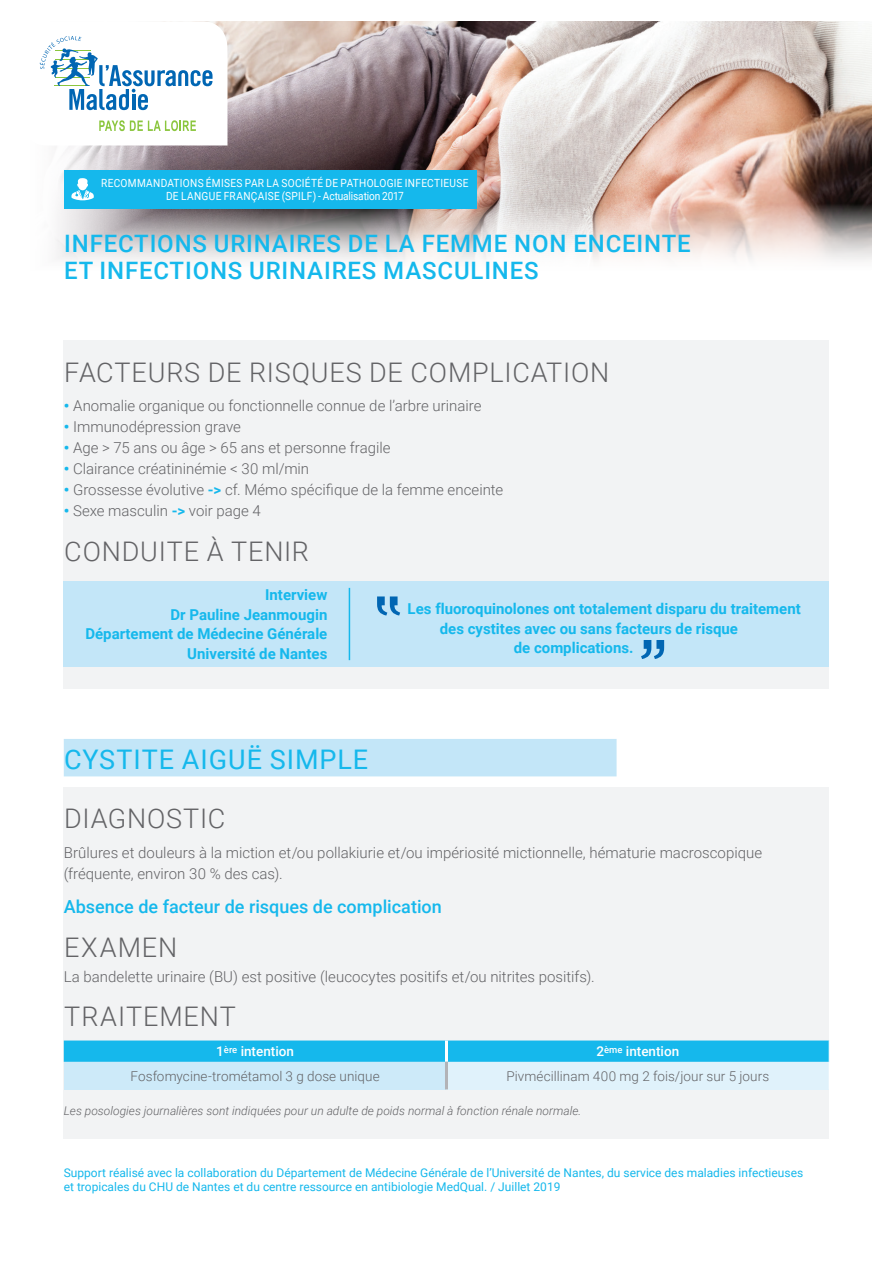
<style>
.page{position:relative;width:893px;height:1263px;background:#fff}
.page>*{position:absolute;margin:0;border:0;box-sizing:border-box;transform-origin:0 0}
.t1{font:300 27px "Roboto";letter-spacing:.03em;color:#636366}
.t2{font:27px "Roboto";letter-spacing:.035em;color:#15b8ec}
.t3{font:500 24px/27px "Roboto";letter-spacing:.035em;color:#15b8ec}
.t4{font:500 18px "Roboto";color:#15b8ec}
.t5{font:300 15px/21px "Roboto";letter-spacing:.005em;color:#636366}
.t6{font:700 15px/19.5px "Roboto";color:#15b8ec;text-align:right}
.t7{font:300 13.5px "Roboto";letter-spacing:.005em;color:#636366}
.t8{font:500 13.5px "Roboto";color:#fff}
.t9{font:12px/13.5px "Roboto";color:#15b8ec}
.t10{font:italic 300 12px "Roboto";color:#636366}
.t11{font:11.25px/13.5px "Roboto";letter-spacing:.03em;color:#fff;scale:.9 1}
.s1{font-weight:900;color:#15b8ec}
.s2{font-weight:700;color:#15b8ec}
</style>
<div class="page">
<div style="left:64px;top:340px;width:765px;height:349px;background:#f2f3f4"></div>
<div style="left:64px;top:581px;width:765px;height:85px;background:#c3e6f8"></div>
<svg style="left:377px;top:596px;width:23px;height:19px"></svg>
<svg style="left:641px;top:640px;width:23px;height:19px"></svg>
<hr style="left:349px;top:588px;width:1px;height:72px;background:#15b8ec">
<img style="left:55px;top:21px;width:817px;height:240px">
<svg style="left:39px;top:21px;width:188px;height:124px"></svg>
<div style="left:64px;top:170px;width:412px;height:38px;background:#15b8ec"></div>
<svg style="left:71px;top:178px;width:23px;height:22px"></svg>
<div style="left:64px;top:787px;width:765px;height:351px;background:#f2f3f4"></div>
<svg style="left:64px;top:1040px;width:766px;height:49px;background:#83d6f3"></svg>
<hr style="left:445px;top:1040px;width:3px;height:22px;background:#fff">
<hr style="left:445px;top:1062px;width:3px;height:27px;background:#b2b3b7">
<div style="left:64px;top:739px;width:553px;height:37px;background:#c3e6f8"></div>
<p class="t11" style="left:166px;top:176px;width:338px;text-indent:-65px">Recommandations émises par la Société de Pathologie I nfectieuse de Langue Française (SPILF</p>
<p class="t11" style="left:313px;top:189px;width:103px">) - Actualisation 2017</p>
<h2 class="t3" style="left:64px;top:229px;width:628px">INFECTIONS URINAIRES DE LA FEMME NON ENCEINTE<br>ET INFECTIONS URINAIRES MASCULINES</h2>
<h1 class="t1" style="left:64px;top:353px;width:547px">Facteurs de risques de complication</h1>
<p class="t5" style="left:64px;top:395px;width:419px"><span class="s1">•</span> Anomalie organique ou fonctionnelle connue de l’arbre urinaire</p>
<p class="t5" style="left:64px;top:416px;width:179px"><span class="s1">•</span> I mmunodépression grave</p>
<p class="t5" style="left:64px;top:437px;width:328px"><span class="s1">•</span> Age &gt; 75 ans ou âge &gt; 65 ans et personne fragile</p>
<p class="t5" style="left:64px;top:458px;width:247px"><span class="s1">•</span> Clairance créatininémie &lt; 30 ml/min</p>
<p class="t5" style="left:64px;top:479px;width:441px"><span class="s1">•</span> Grossesse évolutive <span class="s2">-&gt;</span> cf. Mémo spécifique de la femme enceinte</p>
<p class="t5" style="left:64px;top:500px;width:199px"><span class="s1">•</span> Sexe masculin <span class="s2">-&gt;</span> voir page 4</p>
<h1 class="t1" style="left:64px;top:532px;width:246px">Conduite à tenir</h1>
<p class="t6" style="left:85px;top:585px;width:244px">Interview<br>Dr Pauline Jeanmougin<br>Département de Médecine Générale<br>Université de Nantes</p>
<h1 class="t2" style="left:64px;top:740px;width:305px">Cystite aiguë simple</h1>
<p class="t6" style="left:408px;top:598px;width:395px">Les fluoroquinolones ont totalement disparu du traitement</p>
<p class="t6" style="left:440px;top:618px;width:300px">des cystites avec ou sans facteurs de risque</p>
<p class="t6" style="left:514px;top:637px;width:121px">de complications.</p>
<h1 class="t1" style="left:64px;top:800px;width:80px">DIAGNOSTIC</h1>
<p class="t5" style="left:64px;top:841px;width:700px">Brûlures et douleurs à la miction et/ou pollakiurie et/ou impériosité mictionnelle, hématurie macroscopique (fréquente, environ 30 % des cas).</p>
<p class="t4" style="left:64px;top:893px;width:380px">Absence de facteur de risques de complication</p>
<h1 class="t1" style="left:64px;top:928px;width:115px">Examen</h1>
<p class="t5" style="left:64px;top:965px;width:532px">La bandelette urinaire (BU) est positive (leucocytes positifs et/ou nitrites positifs).</p>
<h1 class="t1" style="left:64px;top:997px;width:173px">traitement</h1>
<p class="t8" style="left:216px;top:1042px;width:79px">1<sup>ère</sup> intention</p>
<p class="t8" style="left:596px;top:1042px;width:84px">2<sup>ème</sup> intention</p>
<p class="t7" style="left:131px;top:1066px;width:250px">Fosfomycine-trométamol 3 g dose unique</p>
<p class="t7" style="left:506px;top:1066px;width:264px">Pivmécillinam 400 mg 2 fois/jour sur 5 jours</p>
<p class="t10" style="left:64px;top:1103px;width:519px">Les posologies journalières sont indiquées pour un adulte de poids normal à fonction rénale normale.</p>
<p class="t9" style="left:64px;top:1166px;width:741px">Support réalisé avec la collaboration du Département de Médecine Générale de l’Université de N antes, du service des maladies infectieuses et tropicales du CHU</p>
<p class="t9" style="left:176px;top:1179px;width:386px">de Nantes et du centre ressource en antibiologie MedQual. / Juillet 2019</p>
</div>
